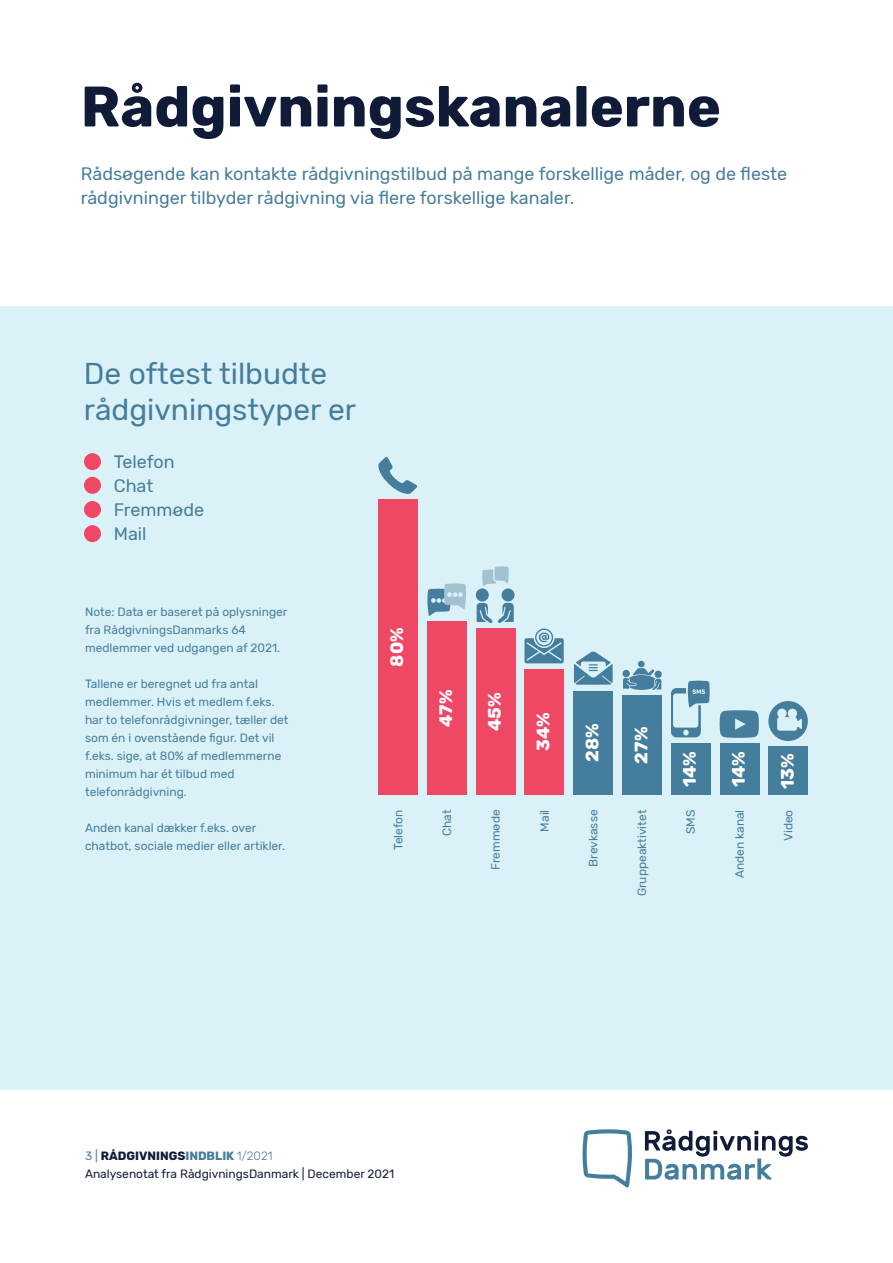
<style>
.page{position:relative;width:893px;height:1263px;background:#fff}
.page>*{position:absolute;margin:0;border:0;box-sizing:border-box;transform-origin:0 0}
.Rubrikker{font:700 57px "Rubik";color:#101b38}
.Tekst_stor{font:30px "Rubik";color:#457d9c}
.Tekst_mellem{font:18px/24px "Rubik";color:#457d9c}
.t1{font:700 18px "Rubik";color:#fff}
.Tekst_lille{font:12px/18px "Rubik";color:#457d9c}
.t2{font:12px/18px "Rubik";color:#101b38}
.s1{color:#457d9c}
.s2{font-weight:700}
.s3{font-weight:700;color:#457d9c}
.s4{font-weight:300;color:#457d9c}
</style>
<div class="page">
<div style="left:0;top:306px;width:893px;height:784px;background:#daf1f7"></div>
<svg style="left:645px;top:1129px;width:163px;height:51px"></svg>
<svg style="left:583px;top:1129px;width:49px;height:58px"></svg>
<div style="left:84px;top:453px;width:17px;height:17px;background:#ef4865;border-radius:50%"></div>
<div style="left:84px;top:477px;width:17px;height:17px;background:#ef4865;border-radius:50%"></div>
<div style="left:84px;top:501px;width:17px;height:17px;background:#ef4865;border-radius:50%"></div>
<div style="left:84px;top:525px;width:17px;height:17px;background:#ef4865;border-radius:50%"></div>
<div style="left:768px;top:701px;width:40px;height:40px;background:#457d9c;border-radius:50%"></div>
<svg style="left:777px;top:708px;width:25px;height:23px"></svg>
<svg style="left:574px;top:651px;width:39px;height:34px"></svg>
<div style="left:502px;top:588px;width:13px;height:13px;background:#457d9c;border-radius:50%"></div>
<svg style="left:482px;top:566px;width:27px;height:20px"></svg>
<svg style="left:477px;top:603px;width:37px;height:20px"></svg>
<div style="left:475px;top:588px;width:14px;height:13px;background:#457d9c;border-radius:50%"></div>
<svg style="left:378px;top:457px;width:39px;height:37px"></svg>
<svg style="left:427px;top:583px;width:39px;height:33px"></svg>
<svg style="left:671px;top:681px;width:39px;height:56px"></svg>
<svg style="left:720px;top:710px;width:39px;height:28px"></svg>
<svg style="left:623px;top:668px;width:38px;height:22px"></svg>
<div style="left:622px;top:670px;width:8px;height:7px;background:#457d9c;border-radius:50%"></div>
<div style="left:654px;top:671px;width:8px;height:7px;background:#457d9c;border-radius:50%"></div>
<div style="left:638px;top:661px;width:7px;height:6px;background:#457d9c;border-radius:50%"></div>
<svg style="left:524px;top:628px;width:40px;height:35px"></svg>
<div style="left:769px;top:747px;width:39px;height:48px;background:#457d9c"></div>
<div style="left:720px;top:743px;width:39px;height:52px;background:#457d9c"></div>
<div style="left:671px;top:743px;width:39px;height:52px;background:#457d9c"></div>
<div style="left:622px;top:695px;width:39px;height:100px;background:#457d9c"></div>
<div style="left:574px;top:691px;width:39px;height:104px;background:#457d9c"></div>
<div style="left:525px;top:669px;width:39px;height:126px;background:#ef4865"></div>
<div style="left:476px;top:628px;width:39px;height:167px;background:#ef4865"></div>
<div style="left:427px;top:621px;width:39px;height:174px;background:#ef4865"></div>
<div style="left:378px;top:499px;width:39px;height:296px;background:#ef4865"></div>
<p class="Rubrikker" style="left:81px;top:73px;width:642px">Rådgivningskanalerne</p>
<p class="Tekst_mellem" style="left:81px;top:163px;width:708px">Rådsøgende kan kontakte rådgivningstilbud på mange forskellige måder, og de fleste rådgivninger tilbyder rådgivning via flere forskellige kanaler.</p>
<p class="Tekst_stor" style="left:84px;top:357px;width:245px">De oftest tilbudte</p>
<p class="Tekst_stor" style="left:84px;top:393px;width:274px">rådgivningstyper er</p>
<p class="Tekst_mellem" style="left:114px;top:450px;width:62px">Telefon</p>
<p class="Tekst_mellem" style="left:114px;top:474px;width:41px">Chat</p>
<p class="Tekst_mellem" style="left:114px;top:498px;width:92px">Fremmøde</p>
<p class="Tekst_mellem" style="left:114px;top:522px;width:34px">Mail</p>
<p class="Tekst_lille" style="left:85px;top:603px;width:204px">Note: Data er baseret på oplysninger fra RådgivningsDanmarks 64 medlemmer ved udgangen af 2021.</p>
<p class="Tekst_lille" style="left:85px;top:675px;width:205px">Tallene er beregnet ud fra antal medlemmer. Hvis et medlem f.eks. har to telefonrådgivninger, tæller det som én i ovenstående figur. Det vil f.eks. sige, at 80% af medlemmerne minimum har ét tilbud med telefonrådgivning.</p>
<p class="Tekst_lille" style="left:85px;top:819px;width:202px">Anden kanal dækker f.eks. over chatbot, sociale medier eller artikler.</p>
<p class="t1" style="left:387px;top:667px;width:41px;rotate:-90deg">80%</p>
<p class="t1" style="left:435px;top:727px;width:38px;rotate:-90deg">47%</p>
<p class="t1" style="left:484px;top:731px;width:40px;rotate:-90deg">45%</p>
<p class="t1" style="left:533px;top:751px;width:40px;rotate:-90deg">34%</p>
<p class="t1" style="left:582px;top:762px;width:40px;rotate:-90deg">28%</p>
<p class="t1" style="left:631px;top:763px;width:38px;rotate:-90deg">27%</p>
<p class="t1" style="left:679px;top:787px;width:38px;rotate:-90deg">14%</p>
<p class="t1" style="left:728px;top:787px;width:38px;rotate:-90deg">14%</p>
<p class="t1" style="left:777px;top:789px;width:37px;rotate:-90deg">13%</p>
<p class="Tekst_lille" style="left:390px;top:850px;width:42px;rotate:-90deg">Telefon</p>
<p class="Tekst_lille" style="left:438px;top:836px;width:28px;rotate:-90deg">Chat</p>
<p class="Tekst_lille" style="left:487px;top:870px;width:62px;rotate:-90deg">Fremmøde</p>
<p class="Tekst_lille" style="left:536px;top:831px;width:23px;rotate:-90deg">Mail</p>
<p class="Tekst_lille" style="left:585px;top:867px;width:59px;rotate:-90deg">Brevkasse</p>
<p class="Tekst_lille" style="left:633px;top:896px;width:88px;rotate:-90deg">Gruppeaktivitet</p>
<p class="Tekst_lille" style="left:682px;top:834px;width:26px;rotate:-90deg">SMS</p>
<p class="Tekst_lille" style="left:731px;top:878px;width:70px;rotate:-90deg">Anden kanal</p>
<p class="Tekst_lille" style="left:780px;top:841px;width:33px;rotate:-90deg">Video</p>
<p class="t2" style="left:85px;top:1147px;width:311px"><span class="s1">3 |</span> <span class="s2">RÅDGIVNINGS</span><span class="s3">INDBLIK</span> <span class="s4">1/2021<br></span>Analysenotat fra RådgivningsDanmark | December 2021</p>
</div>
